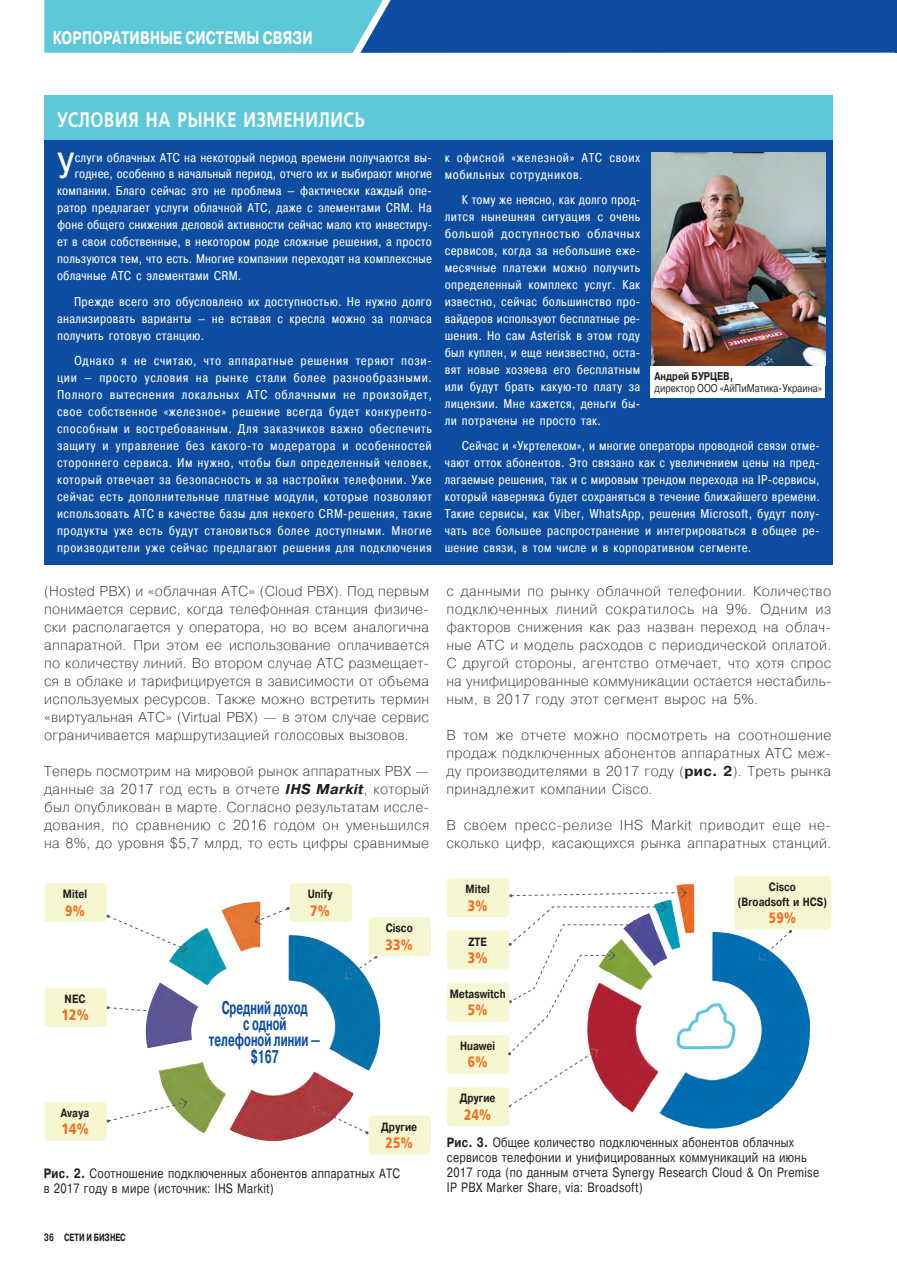
<style>
.page{position:relative;width:897px;height:1267px;background:#fff}
.page>*{position:absolute;margin:0;border:0;box-sizing:border-box;transform-origin:0 0}
.t1{font:36.3px "Pragmatica Cond";color:#fff}
.t2{font:600 21px "Free Set";letter-spacing:.035em;color:#fff;scale:.8 1}
.t3{font:700 18.45px/16.4px "Pragmatica";color:#0d4da1;text-align:center;scale:.59 1}
.t4{font:700 18px "Pragmatica";letter-spacing:.01em;color:#fff;scale:.75 1}
.t5{font:700 15px "Free Set";letter-spacing:.025em;color:#f36e21;scale:.8 1}
.t6{font:200 14.25px/18px "Pragmatica";letter-spacing:.025em;color:#231f20;text-align:justify}
.t7{font:13.5px/15px "Pragmatica";letter-spacing:.025em;color:#231f20;scale:.8 1}
.t8{font:12.75px/17px "Pragmatica Cond";letter-spacing:.015em;color:#fff;text-align:justify}
.t9{font:12.75px/17px "Pragmatica Cond";letter-spacing:.045em;color:#fff}
.t10{font:700 12px/15px "Pragmatica";letter-spacing:.005em;color:#231f20;text-align:center;scale:.8 1}
.t11{font:11.25px "Pragmatica";color:#231f20;scale:.8 1}
.t12{font:700 11.25px "Pragmatica";color:#231f20;scale:.8 1}
.t13{font:700 10.5px "Pragmatica";color:#231f20;scale:.7 1}
.s1{font-weight:700;font-style:italic}
.s2{font-weight:700}
</style>
<div class="page">
<div style="left:44px;top:140px;width:788px;height:424px;background:#0d4da1"></div>
<div style="left:44px;top:95px;width:788px;height:45px;background:#5cc8d8"></div>
<img style="left:651px;top:153px;width:173px;height:212px">
<div style="left:650px;top:366px;width:174px;height:31px;background:#fff"></div>
<img style="left:145px;top:901px;width:236px;height:241px">
<svg style="left:208px;top:999px;width:112px;height:66px"></svg>
<div style="left:368px;top:917px;width:63px;height:39px;background:#f6f7d1;border-radius:4px"></div>
<div style="left:289px;top:883px;width:63px;height:39px;background:#f6f7d1;border-radius:4px"></div>
<div style="left:44px;top:883px;width:63px;height:39px;background:#f6f7d1;border-radius:4px"></div>
<div style="left:44px;top:988px;width:63px;height:38px;background:#f6f7d1;border-radius:4px"></div>
<div style="left:44px;top:1101px;width:63px;height:39px;background:#f6f7d1;border-radius:4px"></div>
<div style="left:368px;top:1115px;width:63px;height:39px;background:#f6f7d1;border-radius:4px"></div>
<div style="left:447px;top:1087px;width:62px;height:39px;background:#f6f7d1;border-radius:4px"></div>
<div style="left:447px;top:878px;width:62px;height:39px;background:#f6f7d1;border-radius:4px"></div>
<div style="left:447px;top:930px;width:62px;height:39px;background:#f6f7d1;border-radius:4px"></div>
<div style="left:447px;top:982px;width:62px;height:39px;background:#f6f7d1;border-radius:4px"></div>
<div style="left:447px;top:1035px;width:62px;height:39px;background:#f6f7d1;border-radius:4px"></div>
<img style="left:625px;top:884px;width:184px;height:245px">
<div style="left:734px;top:875px;width:97px;height:54px;background:#f6f7d1;border-radius:4px"></div>
<svg style="left:344px;top:955px;width:33px;height:25px"></svg>
<svg style="left:254px;top:906px;width:35px;height:19px"></svg>
<svg style="left:106px;top:914px;width:82px;height:39px"></svg>
<svg style="left:106px;top:1005px;width:53px;height:12px"></svg>
<svg style="left:107px;top:1097px;width:81px;height:25px"></svg>
<svg style="left:312px;top:1103px;width:57px;height:31px"></svg>
<svg style="left:757px;top:929px;width:35px;height:31px"></svg>
<svg style="left:507px;top:886px;width:232px;height:221px"></svg>
<svg style="left:44px;top:0;width:853px;height:53px;background:#2e7db7"></svg>
<h3 class="t4" style="left:53px;top:26px;width:191px">Корпорати вные систе</h3>
<h3 class="t4" style="left:233px;top:26px;width:93px">мы связи</h3>
<h2 class="t2" style="left:57px;top:107px;width:386px">Условия на рынке изменились</h2>
<h1 class="t1" style="left:57px;top:143px;width:19px">У</h1>
<p class="t8" style="left:75px;top:149px;width:358px">слуги облачных АТС на некоторый период времени получаются вы‑</p>
<p class="t8" style="left:75px;top:165px;width:359px">годнее, особенно в начальный период, отчего их и выбирают многие</p>
<p class="t8" style="left:57px;top:182px;width:376px">компании. Благо сейчас это не проблема — фактически каждый опе‑</p>
<p class="t8" style="left:57px;top:199px;width:376px">ратор предлагает услуги облачной АТС, даже с элементами CRM. На</p>
<p class="t8" style="left:57px;top:216px;width:376px">фоне общего снижения деловой активности сейчас мало кто инвестиру‑</p>
<p class="t8" style="left:57px;top:233px;width:376px">ет в свои собственные, в некотором роде сложные решения, а просто</p>
<p class="t8" style="left:57px;top:250px;width:376px">пользуются тем, что есть. Многие компании переходят на комплексные</p>
<p class="t8" style="left:57px;top:267px;width:186px">облачные АТС с элементами CRM.</p>
<p class="t8" style="left:57px;top:292px;width:376px;text-indent:17px">Прежде всего это обусловлено их доступностью. Не нужно долго анализировать варианты — не вставая с кресла можно за полчаса получить готовую станцию.</p>
<p class="t8" style="left:57px;top:352px;width:376px;text-indent:17px">Однако я не считаю, что аппаратные решения теряют пози‑ ции — просто условия на рынке стали более разнообразными.<br>Полного вытеснения локальных АТС облачными не произойдет, свое собственное «железное» решение всегда будет конкуренто‑ способным и востребованным. Для заказчиков важно обеспечить защиту и управление без какого-то модератора и особенностей стороннего сервиса. Им нужно, чтобы был определенный человек, который отвечает за безопасность и за настройки телефонии. Уже сейчас есть дополнительные платные модули, которые позволяют использовать АТС в качестве базы для некоего CRM‑решения, такие продукты уже есть будут становиться более доступными. Многие производители уже сейчас предлагают решения для подключения</p>
<p class="t6" style="left:44px;top:581px;width:386px">(Hosted PBX) и «облачная АТС» (Cloud PBX). Под первым понимается сервис, когда телефонная станция физиче&shy;ски располагается у оператора, но во всем аналогична аппаратной. При этом ее использование оплачивается по количеству линий. Во втором случае АТС размещает&shy;ся в облаке и тарифицируется в зависимости от объема используемых ресурсов. Также можно встретить термин «виртуальная АТС» (Virtual PBX) — в этом случае сервис ограничивается маршрутизацией голосовых вызовов.</p>
<p class="t6" style="left:44px;top:761px;width:386px">Теперь посмотрим на мировой рынок аппаратных PBX — данные за 2017 год есть в отчете <span class="s1">IHS Markit</span>, который был опубликован в марте. Согласно результатам иссле&shy;дования, по сравнению с 2016 годом он уменьшился на 8%, до уровня $5,7 млрд, то есть цифры сравнимые</p>
<p class="t10" style="left:63px;top:886px;width:32px">Mitel</p>
<p class="t5" style="left:65px;top:901px;width:26px">9%</p>
<p class="t10" style="left:65px;top:991px;width:27px">NEC</p>
<p class="t5" style="left:61px;top:1006px;width:36px">12%</p>
<p class="t10" style="left:307px;top:886px;width:33px">Unify</p>
<p class="t5" style="left:310px;top:901px;width:26px">7%</p>
<h3 class="t3" style="left:209px;top:999px;width:191px">Средний доход<br>с одной<br>телефоной линии — $167</h3>
<p class="t10" style="left:386px;top:920px;width:35px">Cisco</p>
<p class="t5" style="left:385px;top:935px;width:36px">33%</p>
<p class="t10" style="left:61px;top:1105px;width:37px">Avaya</p>
<p class="t5" style="left:61px;top:1119px;width:36px">14%</p>
<p class="t10" style="left:381px;top:1119px;width:46px">Другие</p>
<p class="t5" style="left:385px;top:1133px;width:36px">25%</p>
<p class="t7" style="left:44px;top:1165px;width:447px"><span class="s2">Рис. 2.</span> Соотношение подключенных абонентов аппаратных АТС в 2017 году в мире (источник: IHS Markit)</p>
<p class="t9" style="left:444px;top:149px;width:197px">к офисной «железной» АТС своих мобильных сотрудников.</p>
<p class="t8" style="left:444px;top:191px;width:197px;text-indent:17px">К тому же неясно, как долго прод‑ лится нынешняя ситуация с очень большой доступностью облачных сервисов, когда за небольшие еже‑ месячные платежи можно получить определенный комплекс услуг. Как известно, сейчас большинство про‑ вайдеров используют бесплатные ре‑ шения. Но сам Asterisk в этом году был куплен, и еще неизвестно, оста‑ вят новые хозяева его бесплатным или будут брать какую-то плату за лицензии. Мне кажется, деньги бы‑ ли потрачены не просто так.</p>
<p class="t8" style="left:444px;top:437px;width:376px;text-indent:17px">Сейчас и «Укртелеком», и многие операторы проводной связи отме‑ чают отток абонентов. Это связано как с увеличением цены на пред‑ лагаемые решения, так и с мировым трендом перехода на IP‑сервисы, который наверняка будет сохраняться в течение ближайшего времени.<br>Такие сервисы, как Viber, WhatsApp, решения Microsoft, будут полу‑ чать все большее распространение и интегрироваться в общее ре‑ шение связи, в том числе и в корпоративном сегменте.</p>
<p class="t12" style="left:654px;top:368px;width:100px">Андрей БУРЦЕВ,</p>
<p class="t11" style="left:654px;top:381px;width:211px">директор ООО «АйПиМатика-Украина»</p>
<p class="t6" style="left:446px;top:581px;width:386px">с данными по рынку облачной телефонии. Количество подключенных линий сократилось на 9%. Одним из факторов снижения как раз назван переход на облач&shy;ные АТС и модель расходов с периодической оплатой.<br>С другой стороны, агентство отмечает, что хотя спрос на унифицированные коммуникации остается нестабиль&shy;ным, в 2017 году этот сегмент вырос на 5%.</p>
<p class="t6" style="left:446px;top:725px;width:386px">В том же отчете можно посмотреть на соотношение продаж подключенных абонентов аппаратных АТС меж&shy;ду производителями в 2017 году (<span class="s2">рис. 2</span>). Треть рынка принадлежит компании Cisco.</p>
<p class="t6" style="left:446px;top:815px;width:386px">В своем пресс-релизе IHS Markit приводит еще не&shy;сколько цифр, касающихся рынка аппаратных станций.</p>
<p class="t10" style="left:465px;top:881px;width:32px">Mitel</p>
<p class="t5" style="left:468px;top:896px;width:26px">3%</p>
<p class="t10" style="left:468px;top:934px;width:25px">ZTE</p>
<p class="t5" style="left:468px;top:948px;width:26px">3%</p>
<p class="t10" style="left:449px;top:986px;width:71px">Metaswitch</p>
<p class="t5" style="left:468px;top:1001px;width:26px">5%</p>
<p class="t10" style="left:460px;top:1038px;width:46px">Huawei</p>
<p class="t5" style="left:468px;top:1053px;width:26px">6%</p>
<p class="t10" style="left:459px;top:1090px;width:46px">Другие</p>
<p class="t5" style="left:464px;top:1105px;width:36px">24%</p>
<p class="t10" style="left:737px;top:879px;width:113px">Cisco<br>(Broadsoft и HCS)</p>
<p class="t5" style="left:768px;top:908px;width:36px">59%</p>
<p class="t7" style="left:447px;top:1135px;width:467px"><span class="s2">Рис. 3.</span> Общее количество подключенных абонентов облачных сервисов телефонии и унифицированных коммуникаций на июнь 2017 года (по данным отчета Synergy Research Cloud &amp; On Premise IP PBX Marker Share, via: Broadsoft)</p>
<p class="t13" style="left:44px;top:1230px;width:118px">36 СЕТИ И БИЗНЕС</p>
</div>
